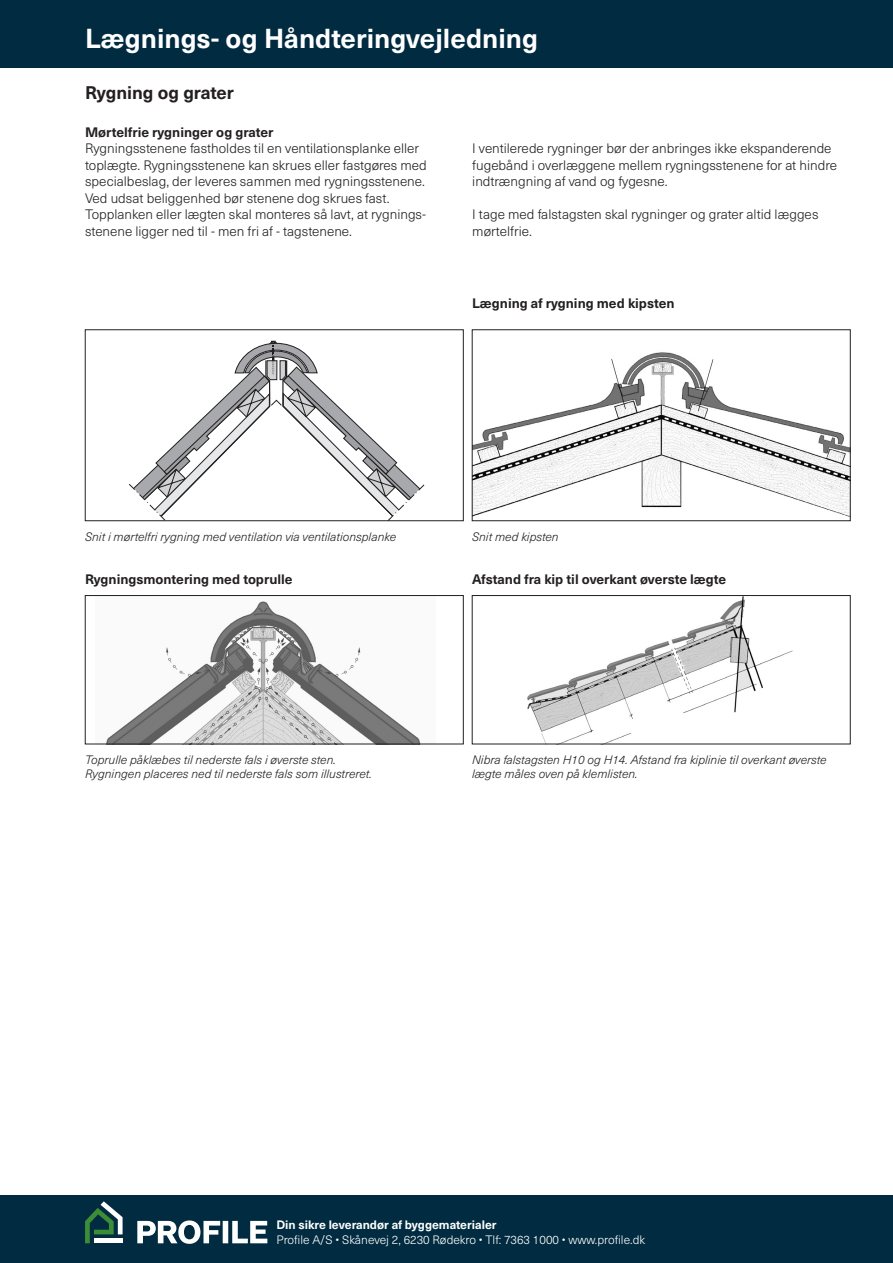
<style>
.page{position:relative;width:893px;height:1263px;background:#fff}
.page>*{position:absolute;margin:0;border:0;box-sizing:border-box;transform-origin:0 0}
.t1{font:700 27px "Neue Haas Unica W1 G";color:#fff}
.t2{font:700 18px "Neue Haas Unica W1 G";color:#231f20}
.t3{font:300 13.5px/16.5px "Neue Haas Unica W1 G";color:#231f20}
.t4{font:700 13.5px "Neue Haas Unica W1 G";color:#231f20}
.t5{font:italic 300 12px/14.4px "Neue Haas Unica W1 G";color:#231f20}
.t6{font:300 12px "Neue Haas Unica W1 G";color:#fff}
.t7{font:700 12px "Neue Haas Unica W1 G";color:#fff}
</style>
<div class="page">
<div style="left:0;top:0;width:893px;height:68px;background:#002b40"></div>
<div style="left:0;top:1195px;width:893px;height:68px;background:#002b40"></div>
<svg style="left:85px;top:1201px;width:38px;height:42px"></svg>
<svg style="left:137px;top:1220px;width:130px;height:24px"></svg>
<svg style="left:129px;top:341px;width:296px;height:178px"></svg>
<div style="left:85px;top:330px;width:378px;height:191px;border:1px solid #231f20"></div>
<img style="left:474px;top:352px;width:374px;height:165px">
<div style="left:472px;top:330px;width:378px;height:191px;border:1px solid #231f20"></div>
<img style="left:106px;top:601px;width:314px;height:141px">
<div style="left:85px;top:595px;width:378px;height:149px;border:1px solid #231f20"></div>
<img style="left:527px;top:597px;width:266px;height:145px">
<div style="left:472px;top:595px;width:378px;height:149px;border:1px solid #231f20"></div>
<h1 class="t1" style="left:85px;top:18px;width:454px">Lægnings- og Håndteringvejledning</h1>
<p class="t2" style="left:85px;top:79px;width:150px">Rygning og grater</p>
<p class="t4" style="left:85px;top:122px;width:190px">Mørtelfrie rygninger og grater</p>
<p class="t3" style="left:85px;top:140px;width:343px">Rygningsstenene fastholdes til en ventilationsplanke eller toplægte. Rygningsstenene kan skrues eller fastgøres med</p>
<p class="t3" style="left:85px;top:173px;width:341px">specialbeslag, der leveres sammen med rygningsstenene.</p>
<p class="t3" style="left:85px;top:189px;width:306px">Ved udsat beliggenhed bør stenene dog skrues fast.</p>
<p class="t3" style="left:85px;top:206px;width:342px">Topplanken eller lægten skal monteres så lavt, at rygnings&shy;stenene ligger ned til - men fri af - tagstenene.</p>
<p class="t3" style="left:472px;top:140px;width:366px">I ventilerede rygninger bør der anbringes ikke ekspanderende fugebånd i overlæggene mellem rygningsstenene for at hindre indtrængning af vand og fygesne.</p>
<p class="t3" style="left:472px;top:206px;width:348px">I tage med falstagsten skal rygninger og grater altid lægges mørtelfrie.</p>
<p class="t4" style="left:472px;top:293px;width:204px">Lægning af rygning med kipsten</p>
<p class="t5" style="left:85px;top:529px;width:313px">Snit i mørtelfri rygning med ventilation via ventilationsplanke</p>
<p class="t5" style="left:472px;top:529px;width:88px">Snit med kipsten</p>
<p class="t4" style="left:85px;top:569px;width:209px">Rygningsmontering med toprulle</p>
<p class="t4" style="left:472px;top:569px;width:256px">Afstand fra kip til overkant øverste lægte</p>
<p class="t5" style="left:85px;top:752px;width:252px">Toprulle påklæbes til nederste fals i øverste sten.</p>
<p class="t5" style="left:85px;top:766px;width:289px">Rygningen placeres ned til nederste fals som illustreret.</p>
<p class="t5" style="left:472px;top:752px;width:356px">Nibra falstagsten H10 og H14. Afstand fra kiplinie til overkant øverste lægte måles oven på klemlisten.</p>
<p class="t7" style="left:276px;top:1216px;width:222px">Din sikre leverandør af byggematerialer</p>
<p class="t6" style="left:276px;top:1231px;width:370px">Profile A/S • Skånevej 2, 6230 Rødekro • Tlf: 7363 1000 • www.profile.dk</p>
</div>
